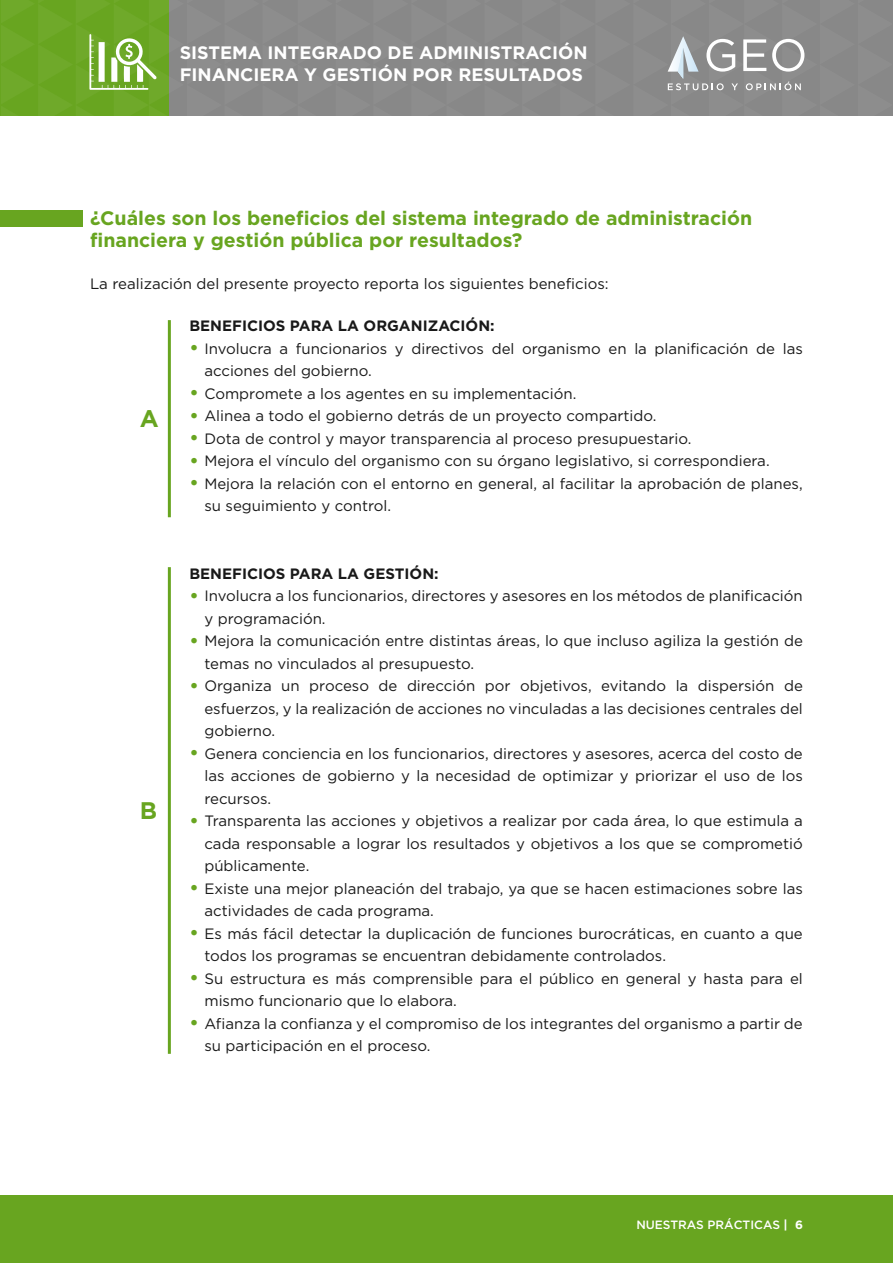
<style>
.page{position:relative;width:893px;height:1263px;background:#fff}
.page>*{position:absolute;margin:0;border:0;box-sizing:border-box;transform-origin:0 0}
.t1{font:700 24px "Gotham";color:#68a520}
.t2{font:21px/45px "Gotham";color:#68a520;text-align:justify}
.t3{font:700 19.5px/22.5px "Gotham";color:#68a520}
.t4{font:700 18px/21.8px "Gotham";color:#fff}
.t5{font:15px/22.5px "Gotham";color:#191919}
.t6{font:700 15px "Gotham";color:#191919}
.t7{font:700 15px "Gotham";color:#fff}
.t8{font:500 12px "Gotham";color:#fff}
.s1{font-weight:700}
</style>
<div class="page">
<div style="left:0;top:210px;width:83px;height:17px;background:#68a520"></div>
<div style="left:0;top:1196px;width:893px;height:67px;background:#68a520"></div>
<svg style="left:2px;top:0;width:889px;height:116px;background:#87927b"></svg>
<hr style="left:168px;top:320px;width:3px;height:197px;background:#68a520">
<hr style="left:168px;top:567px;width:3px;height:487px;background:#68a520">
<p class="t4" style="left:180px;top:42px;width:409px">SISTEMA INTEGRADO DE ADMINISTRACIÓN<br>FINANCIERA Y GESTIÓN POR RESULTADOS</p>
<h3 class="t3" style="left:90px;top:206px;width:664px">¿Cuáles son los beneficios del sistema integrado de administración financiera y gestión pública por resultados?</h3>
<p class="t5" style="left:90px;top:272px;width:520px">La realización del presente proyecto reporta los siguientes beneficios:</p>
<h1 class="t1" style="left:140px;top:404px;width:20px">A</h1>
<h1 class="t1" style="left:140px;top:796px;width:19px">B</h1>
<p class="t6" style="left:189px;top:317px;width:307px">BENEFICIOS PARA LA ORGANIZACIÓN:</p>
<p class="t5" style="left:204px;top:337px;width:600px">Involucra a funcionarios y directivos del organismo en la planificación de las acciones del gobierno.<br>Compromete a los agentes en su implementación.<br>Alinea a todo el gobierno detrás de un proyecto compartido.<br>Dota de control y mayor transparencia al proceso presupuestario.<br>Mejora el vínculo del organismo con su órgano legislativo, si correspondiera.<br>Mejora la relación con el entorno en general, al facilitar la aprobación de planes, su seguimiento y control.</p>
<h2 class="t2" style="left:189px;top:325px;width:12px">• •</h2>
<h2 class="t2" style="left:189px;top:404px;width:12px;line-height:22.5px">• • • •</h2>
<p class="t6" style="left:189px;top:565px;width:251px">BENEFICIOS PARA LA GESTIÓN:</p>
<p class="t5" style="left:204px;top:584px;width:600px">Involucra a los funcionarios, directores y asesores en los métodos de planificación y programación.<br>Mejora la comunicación entre distintas áreas, lo que incluso agiliza la gestión de temas no vinculados al presupuesto.<br>Organiza un proceso de dirección por objetivos, evitando la dispersión de esfuerzos, y la realización de acciones no vinculadas a las decisiones centrales del gobierno.<br>Genera conciencia en los funcionarios, directores y asesores, acerca del costo de las acciones de gobierno y la necesidad de optimizar y priorizar el uso de los recursos.<br>Transparenta las acciones y objetivos a realizar por cada área, lo que estimula a cada responsable a lograr los resultados y objetivos a los que se comprometió públicamente.<br>Existe una mejor planeación del trabajo, ya que se hacen estimaciones sobre las actividades de cada programa.<br>Es más fácil detectar la duplicación de funciones burocráticas, en cuanto a que todos los programas se encuentran debidamente controlados.<br>Su estructura es más comprensible para el público en general y hasta para el mismo funcionario que lo elabora.<br>Afianza la confianza y el compromiso de los integrantes del organismo a partir de su participación en el proceso.</p>
<h2 class="t2" style="left:189px;top:572px;width:12px">• • •</h2>
<h2 class="t2" style="left:189px;top:730px;width:12px">•</h2>
<h2 class="t2" style="left:189px;top:797px;width:12px">•</h2>
<h2 class="t2" style="left:189px;top:865px;width:12px">• • • •</h2>
<p class="t8" style="left:636px;top:1218px;width:168px">NUESTRAS PRÁCTICAS <span class="s1">| 6</span></p>
<p class="t7" style="left:782px;top:1222px;width:22px">| 1</p>
</div>
